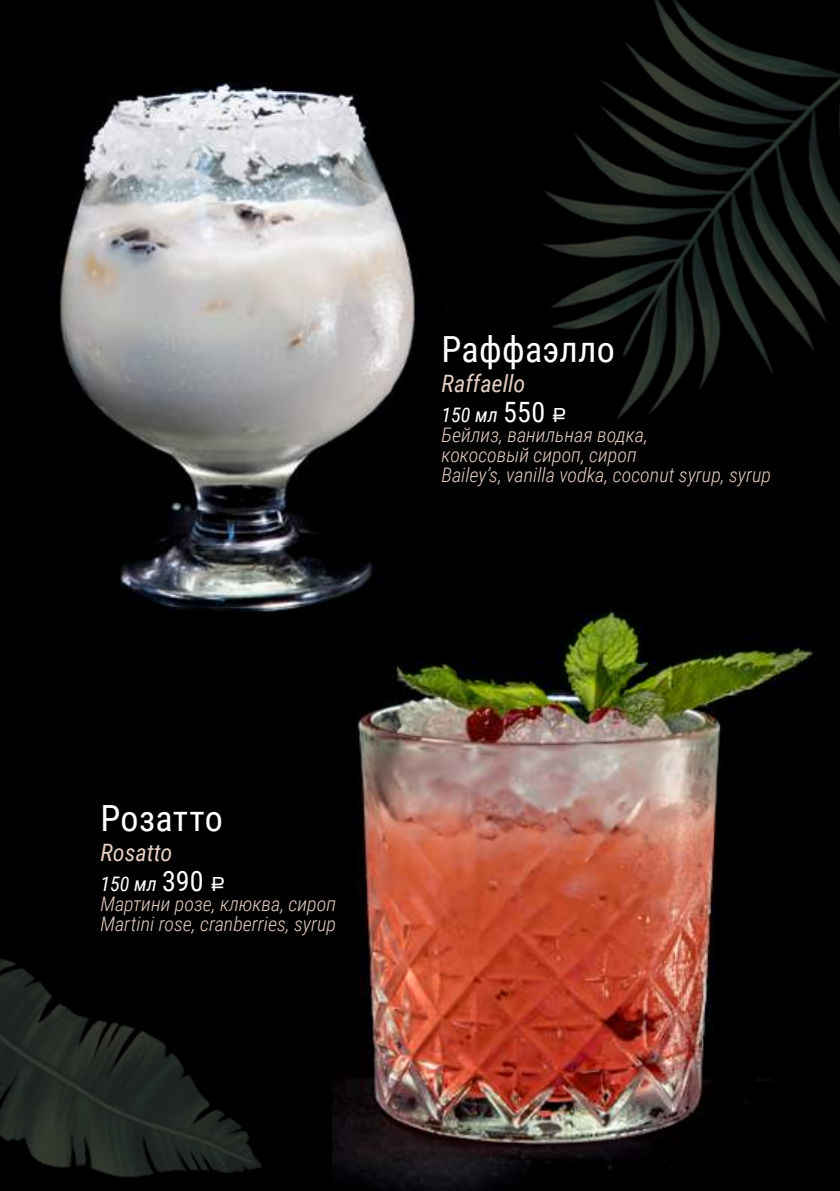
<style>
.page{position:relative;width:840px;height:1191px;background:#fff}
.page>*{position:absolute;margin:0;border:0;box-sizing:border-box;transform-origin:0 0}
.t1{font:36px "Roboto Condensed";letter-spacing:.005em;color:#fff}
.t2{font:italic 24px "Roboto Condensed";color:#e4cec3}
.t3{font:italic 300 20px/20px "Roboto Condensed";color:#e4cec3}
.s1{font-weight:400;color:#fff}
.s2{font-weight:400;font-style:normal;font-size:28px;color:#fff}
.s3{font-family:"ALS Rubl";font-weight:400;font-style:normal;color:#fff}
</style>
<div class="page">
<div style="left:0;top:0;width:839px;height:1191px;background:#000"></div>
<img style="left:60px;top:82px;width:329px;height:530px">
<img style="left:332px;top:590px;width:482px;height:601px">
<img style="left:0;top:958px;width:262px;height:219px">
<img style="left:389px;top:0;width:450px;height:420px">
<h1 class="t1" style="left:441px;top:323px;width:175px">Раффаэлло</h1>
<p class="t2" style="left:441px;top:366px;width:85px">Raffaello</p>
<p class="t3" style="left:441px;top:404px;width:331px"><span class="s1">150 мл</span> <span class="s2">550</span> <span class="s3">a<br></span>Бейлиз, ванильная водка,<br>кокосовый сироп, сироп<br>Bailey’s, vanilla vodka, coconut syrup, syrup</p>
<h1 class="t1" style="left:100px;top:793px;width:124px">Розатто</h1>
<p class="t2" style="left:100px;top:836px;width:73px">Rosatto</p>
<p class="t3" style="left:100px;top:873px;width:237px"><span class="s1">150 мл</span> <span class="s2">390</span> <span class="s3">a<br></span>Мартини розе, клюква, сироп<br>Martini rose, cranberries, syrup</p>
</div>
